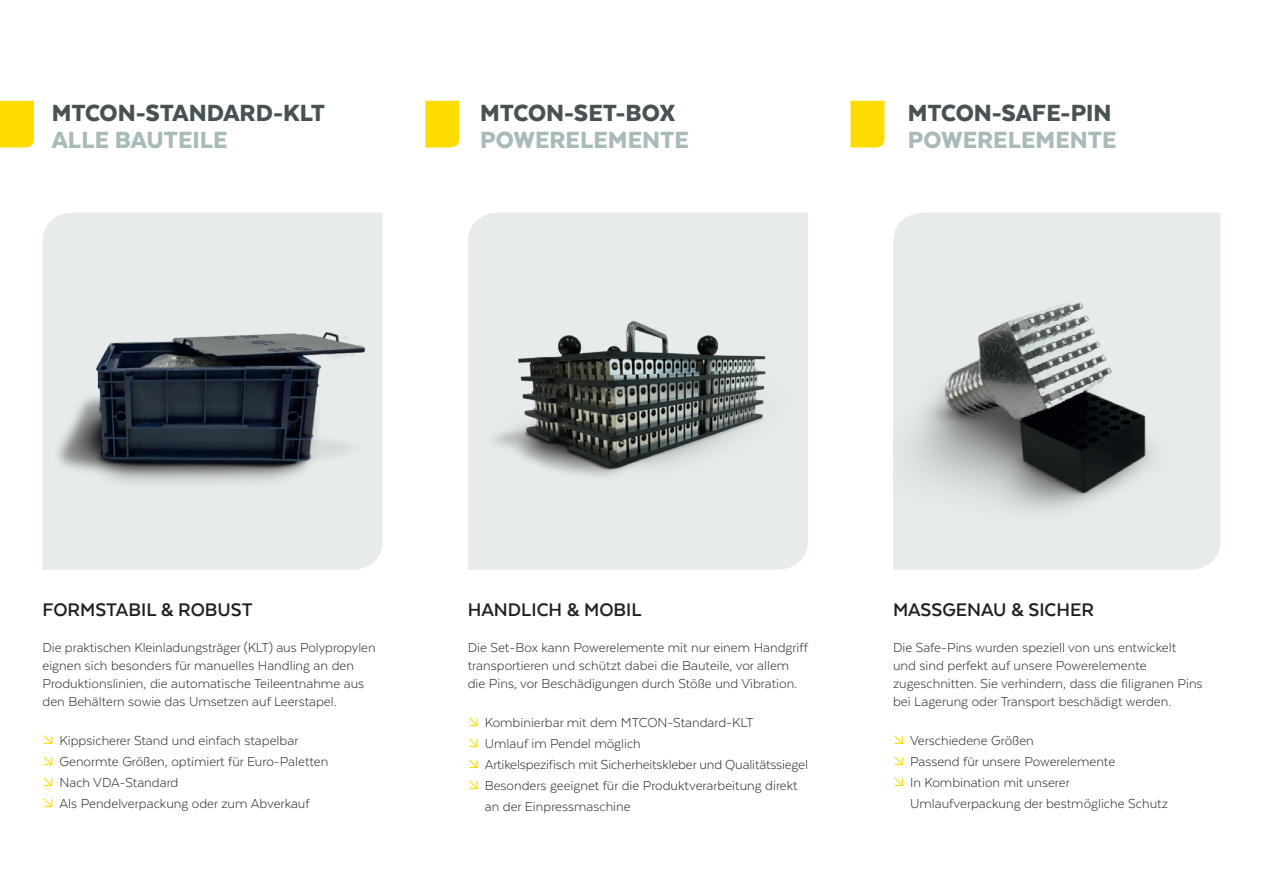
<style>
.page{position:relative;width:1263px;height:893px;background:#fff}
.page>*{position:absolute;margin:0;border:0;box-sizing:border-box;transform-origin:0 0}
.t1{font:900 27px "Texta";color:#485153}
.t2{font:900 27px "Texta";color:#a9babb}
.t3{font:700 21px "Texta";color:#231f20}
.t4{font:300 15px/21px "Texta";color:#231f20}
</style>
<div class="page">
<div style="left:0;top:101px;width:34px;height:47px;background:#ffdc01"></div>
<div style="left:425px;top:101px;width:34px;height:47px;background:#ffdc01"></div>
<div style="left:850px;top:101px;width:34px;height:47px;background:#ffdc01"></div>
<img style="left:43px;top:213px;width:340px;height:357px">
<img style="left:468px;top:213px;width:340px;height:357px">
<img style="left:893px;top:213px;width:327px;height:357px">
<h1 class="t1" style="left:52px;top:98px;width:275px">MTCON-STANDARD-KLT</h1>
<h1 class="t2" style="left:52px;top:125px;width:177px">ALLE BAUTEILE</h1>
<h1 class="t1" style="left:480px;top:98px;width:197px">MTCON-SET-BOX</h1>
<h1 class="t2" style="left:480px;top:125px;width:210px">POWERELEMENTE</h1>
<h1 class="t1" style="left:908px;top:98px;width:205px">MTCON-SAFE-PIN</h1>
<h1 class="t2" style="left:908px;top:125px;width:210px">POWERELEMENTE</h1>
<h2 class="t3" style="left:43px;top:599px;width:212px">FORMSTABIL &amp; ROBUST</h2>
<p class="t4" style="left:43px;top:638px;width:335px;line-height:18px">Die praktischen Kleinladungsträger (KLT) aus Polypropylen eignen sich besonders für manuelles Handling an den Produktionslinien, die automatische Teileentnahme aus den Behältern sowie das Umsetzen auf Leerstapel.</p>
<p class="t4" style="left:60px;top:730px;width:270px">Kippsicherer Stand und einfach stapelbar Genormte Größen, optimiert für Euro-Paletten Nach VDA-Standard<br>Als Pendelverpackung oder zum Abverkauf</p>
<h2 class="t3" style="left:468px;top:599px;width:175px">HANDLICH &amp; MOBIL</h2>
<p class="t4" style="left:468px;top:638px;width:342px;line-height:18px">Die Set-Box kann Powerelemente mit nur einem Handgriff transportieren und schützt dabei die Bauteile, vor allem die Pins, vor Beschädigungen durch Stöße und Vibration.</p>
<p class="t4" style="left:485px;top:712px;width:325px">Kombinierbar mit dem MTCON-Standard-KLT<br>Umlauf im Pendel möglich<br>Artikelspezifisch mit Sicherheitskleber und Qualitätssiegel Besonders geeignet für die Produktverarbeitung direkt an der Einpressmaschine</p>
<h2 class="t3" style="left:893px;top:599px;width:202px">MASSGENAU &amp; SICHER</h2>
<p class="t4" style="left:893px;top:638px;width:311px;line-height:18px">Die Safe-Pins wurden speziell von uns entwickelt und sind perfekt auf unsere Powerelemente zugeschnitten. Sie verhindern, dass die filigranen Pins bei Lagerung oder Transport beschädigt werden.</p>
<p class="t4" style="left:910px;top:730px;width:259px">Verschiedene Größen<br>Passend für unsere Powerelemente<br>In Kombination mit unserer<br>Umlaufverpackung der bestmögliche Schutz</p>
</div>
